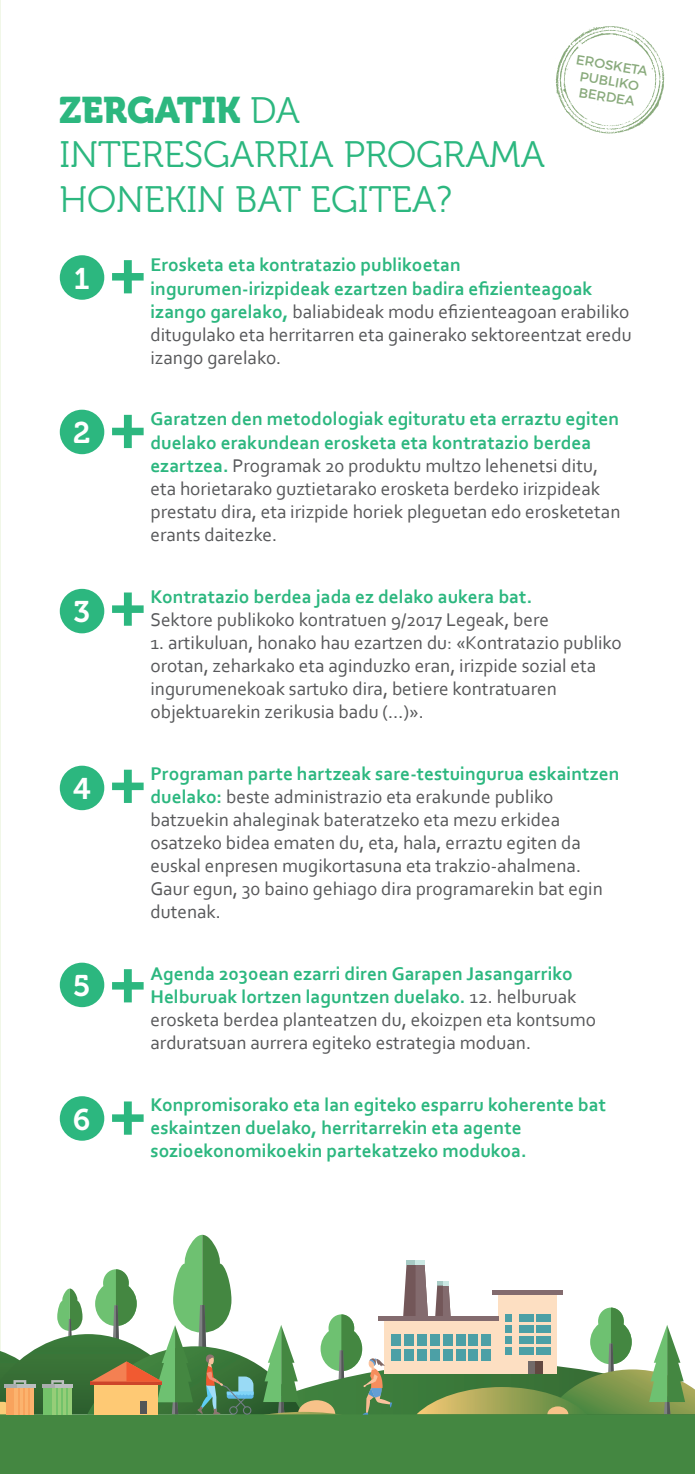
<style>
.page{position:relative;width:695px;height:1474px;background:#fff}
.page>*{position:absolute;margin:0;border:0;box-sizing:border-box;transform-origin:0 0}
.t1{font:36.75px/44.1px "Museo 300";color:#2cb77f}
.t2{font:36.75px "Museo 900";color:#2cb77f}
.t3{font:29.75px "Museo 700";color:#fff}
.t4{font:19.25px/23.1px "Corbel";color:#57585a}
.t5{font:700 19.25px/23.1px "Corbel";letter-spacing:.005em;color:#2cb77f}
.t6{font:13.3px/15.9px "Montserrat";color:#89aa7c;text-align:center}
.s1{font-family:"Museo 300"}
.s2{font-weight:700;color:#2cb77f}
</style>
<div class="page">
<hr style="left:0;top:0;width:1px;height:1473px;background:#f1f7e8">
<svg style="left:555px;top:26px;width:109px;height:108px"></svg>
<svg style="left:0;top:1234px;width:694px;height:239px"></svg>
<div style="left:60px;top:255px;width:44px;height:45px;background:#2cb77f;border-radius:50%"></div>
<div style="left:60px;top:410px;width:44px;height:44px;background:#2cb77f;border-radius:50%"></div>
<div style="left:60px;top:589px;width:44px;height:44px;background:#2cb77f;border-radius:50%"></div>
<div style="left:60px;top:962px;width:44px;height:45px;background:#2cb77f;border-radius:50%"></div>
<div style="left:60px;top:1096px;width:44px;height:44px;background:#2cb77f;border-radius:50%"></div>
<div style="left:60px;top:765px;width:44px;height:45px;background:#2cb77f;border-radius:50%"></div>
<svg style="left:112px;top:260px;width:32px;height:33px"></svg>
<svg style="left:112px;top:415px;width:32px;height:33px"></svg>
<svg style="left:112px;top:592px;width:32px;height:33px"></svg>
<svg style="left:112px;top:769px;width:32px;height:34px"></svg>
<svg style="left:112px;top:969px;width:32px;height:33px"></svg>
<svg style="left:112px;top:1101px;width:32px;height:33px"></svg>
<h1 class="t2" style="left:59px;top:89px;width:242px">ZERGATIK <span class="s1">DA</span></h1>
<h1 class="t1" style="left:59px;top:133px;width:487px">INTERESGARRIA PROGRAMA<br>HONEKIN BAT EGITEA?</h1>
<p class="t6" style="left:578px;top:50px;width:74px;rotate:10deg">EROSKETA<br>PUBLIKO<br>BERDEA</p>
<h2 class="t3" style="left:74px;top:262px;width:17px">1</h2>
<h2 class="t3" style="left:73px;top:416px;width:19px">2</h2>
<h2 class="t3" style="left:74px;top:595px;width:18px">3</h2>
<h2 class="t3" style="left:73px;top:772px;width:19px">4</h2>
<h2 class="t3" style="left:73px;top:969px;width:19px">5</h2>
<h2 class="t3" style="left:73px;top:1102px;width:19px">6</h2>
<p class="t4" style="left:150px;top:253px;width:482px"><span class="s2">Erosketa eta kontratazio publikoetan ingurumen-irizpideak ezartzen badira efizienteagoak izango garelako,</span> baliabideak modu efizienteagoan erabiliko ditugulako eta herritarren eta gainerako sektoreentzat eredu izango garelako.</p>
<p class="t4" style="left:150px;top:407px;width:471px"><span class="s2">Garatzen den metodologiak egituratu eta erraztu egiten duelako erakundean erosketa eta kontratazio berdea ezartzea.</span> Programak 20 produktu multzo lehenetsi ditu, eta horietarako guztietarako erosketa berdeko irizpideak prestatu dira, eta irizpide horiek pleguetan edo erosketetan erants daitezke.</p>
<p class="t5" style="left:150px;top:584px;width:383px">Kontratazio berdea jada ez delako aukera bat.</p>
<p class="t4" style="left:150px;top:607px;width:400px">Sektore publikoko kontratuen 9/2017 Legeak, bere</p>
<p class="t4" style="left:150px;top:630px;width:473px">1. artikuluan, honako hau ezartzen du: «Kontratazio publiko orotan, zeharkako eta aginduzko eran, irizpide sozial eta ingurumenekoak sartuko dira, betiere kontratuaren objektuarekin zerikusia badu (…)».</p>
<p class="t4" style="left:150px;top:761px;width:470px"><span class="s2">Programan parte hartzeak sare-testuingurua eskaintzen duelako:</span> beste administrazio eta erakunde publiko batzuekin ahaleginak bateratzeko eta mezu erkidea osatzeko bidea ematen du, eta, hala, erraztu egiten da euskal enpresen mugikortasuna eta trakzio-ahalmena.<br>Gaur egun, 30 baino gehiago dira programarekin bat egin dutenak.</p>
<p class="t4" style="left:150px;top:961px;width:447px"><span class="s2">Agenda 2030ean ezarri diren Garapen Jasangarriko Helburuak lortzen laguntzen duelako.</span> 12. helburuak erosketa berdea planteatzen du, ekoizpen eta kontsumo arduratsuan aurrera egiteko estrategia moduan.</p>
<p class="t5" style="left:150px;top:1092px;width:457px">Konpromisorako eta lan egiteko esparru koherente bat eskaintzen duelako, herritarrekin eta agente sozioekonomikoekin partekatzeko modukoa.</p>
</div>
